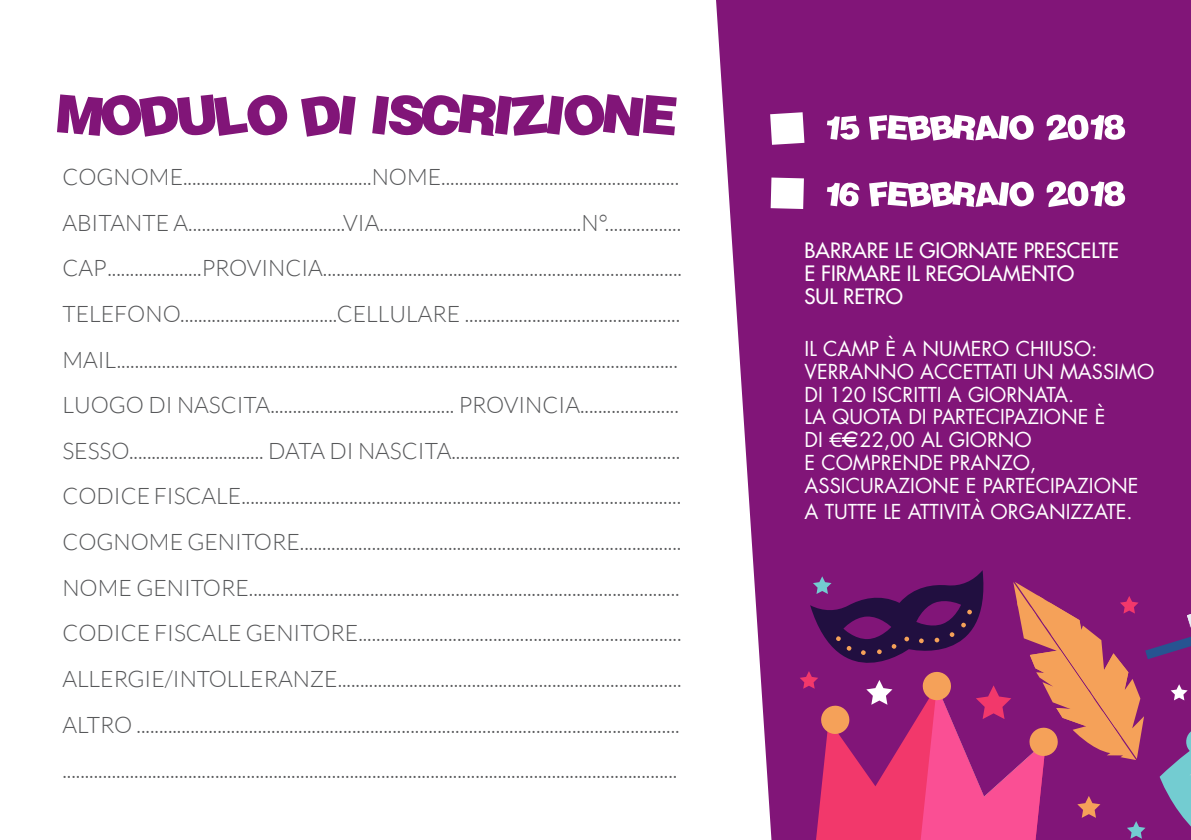
<style>
.page{position:relative;width:1191px;height:840px;background:#fff}
.page>*{position:absolute;margin:0;border:0;box-sizing:border-box;transform-origin:0 0}
.t1{font:300 22.8px/45.6px "Lato";color:#57585a}
.t2{font:20.6px/23px "Futura";color:#fff}
.t3{font:20px/22.8px "Futura";color:#fff}
.s1{font-family:"Euro font"}
</style>
<div class="page">
<svg style="left:716px;top:0;width:475px;height:839px;background:#8b2883"></svg>
<svg style="left:57px;top:94px;width:619px;height:43px"></svg>
<svg style="left:770px;top:112px;width:34px;height:33px"></svg>
<svg style="left:770px;top:177px;width:34px;height:32px"></svg>
<svg style="left:799px;top:570px;width:392px;height:269px;background:#9e3273"></svg>
<svg style="left:827px;top:115px;width:206px;height:25px"></svg>
<svg style="left:1046px;top:114px;width:79px;height:26px"></svg>
<svg style="left:827px;top:181px;width:206px;height:26px"></svg>
<svg style="left:1046px;top:181px;width:79px;height:26px"></svg>
<p class="t1" style="left:62px;top:154px;width:618px">COGNOME..........................................NOME.....................................................</p>
<p class="t1" style="left:62px;top:200px;width:620px">ABITANTE A...................................VIA.............................................N°.................</p>
<p class="t1" style="left:62px;top:245px;width:621px">CAP .....................PROVINCIA................................................................................<br>TELEFONO...................................CELLULARE ................................................</p>
<p class="t1" style="left:62px;top:336px;width:617px">MAIL.............................................................................................................................</p>
<p class="t1" style="left:62px;top:382px;width:618px">LUOGO DI NASCITA......................................... PROVINCIA......................</p>
<p class="t1" style="left:62px;top:427px;width:619px">SESSO.............................. DATA DI NASCITA...................................................</p>
<p class="t1" style="left:62px;top:473px;width:620px">CODICE FISCALE..................................................................................................</p>
<p class="t1" style="left:62px;top:519px;width:620px">COGNOME GENITORE.....................................................................................</p>
<p class="t1" style="left:62px;top:564px;width:619px">NOME GENITORE................................................................................................</p>
<p class="t1" style="left:62px;top:610px;width:620px">CODICE FISCALE GENITORE........................................................................</p>
<p class="t1" style="left:62px;top:655px;width:621px">ALLERGIE/INTOLLERANZE.............................................................................</p>
<p class="t1" style="left:62px;top:701px;width:619px">ALTRO ......................................................................................................................... .........................................................................................................................................</p>
<p class="t2" style="left:804px;top:238px;width:316px">BARRARE LE GIORNATE PRESCELTE<br>E FIRMARE IL REGOLAMENTO</p>
<p class="t2" style="left:804px;top:284px;width:100px">SUL RETRO</p>
<p class="t3" style="left:804px;top:337px;width:351px">IL CAMP È A NUMERO CHIUSO:<br>VERRANNO ACCETTATI UN MASSIMO<br>DI 120 ISCRITTI A GIORNATA.</p>
<p class="t3" style="left:804px;top:405px;width:302px">LA QUOTA DI PARTECIPAZIONE È</p>
<p class="t3" style="left:804px;top:428px;width:335px">DI € <span class="s1">C</span>22,00 AL GIORNO<br>E COMPRENDE PRANZO,<br>ASSICURAZIONE E PARTECIPAZIONE</p>
<p class="t3" style="left:804px;top:499px;width:329px">A TUTTE LE ATTIVITÀ ORGANIZZATE.</p>
</div>
